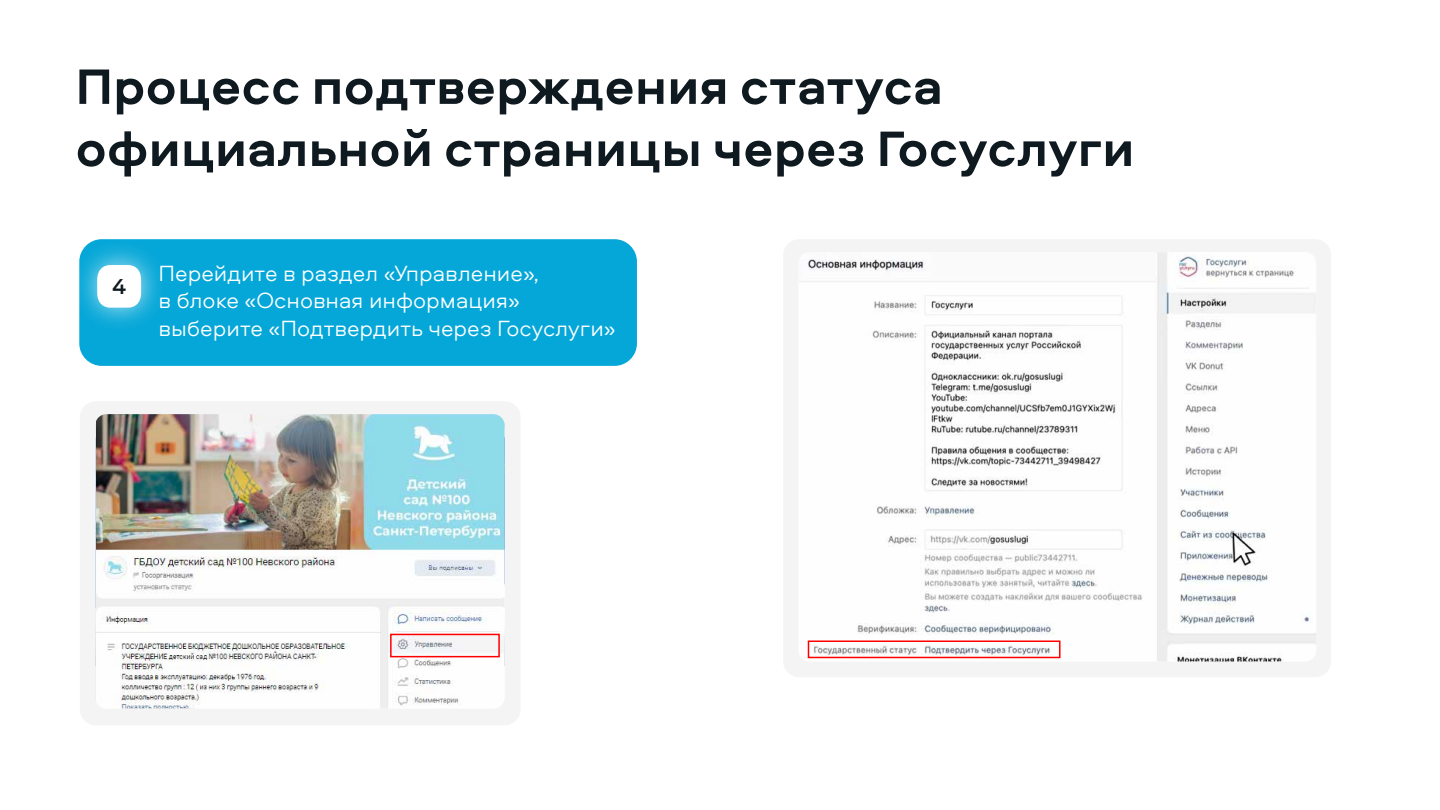
<style>
.page{position:relative;width:1440px;height:810px;background:#fff}
.page>*{position:absolute;margin:0;border:0;box-sizing:border-box;transform-origin:0 0}
.t1{font:700 51.75px/62.1px "Aeroport";color:#0f1a20}
.t2{font:300 22.95px/27.5px "Aeroport";color:#fff}
.t3{font:500 22.5px "Aeroport";color:#0f1a20}
</style>
<div class="page">
<div style="left:79px;top:239px;width:558px;height:127px;background:#05a7d8;border-radius:22px"></div>
<img style="left:79px;top:239px;width:96px;height:103px">
<svg style="left:97px;top:265px;width:44px;height:43px;background:#edf8fc"></svg>
<div style="left:80px;top:401px;width:441px;height:324px;background:#f4f4f4;border-radius:16px"></div>
<img style="left:95px;top:414px;width:410px;height:294px">
<div style="left:783px;top:239px;width:548px;height:438px;background:#f4f4f4;border-radius:16px"></div>
<img style="left:799px;top:253px;width:517px;height:408px">
<div style="left:808px;top:640px;width:253px;height:18px;border:2px solid #f00"></div>
<div style="left:390px;top:634px;width:110px;height:23px;border:2px solid #f00"></div>
<h1 class="t1" style="left:75px;top:53px;width:1061px">Процесс подтверждения статуса официальной страницы через Госуслуги</h1>
<p class="t3" style="left:112px;top:271px;width:15px">4</p>
<p class="t2" style="left:159px;top:258px;width:459px">Перейдите в раздел «Управление»,<br>в блоке «Основная информация» выберите «Подтвердить через Госуслуги»</p>
</div>
